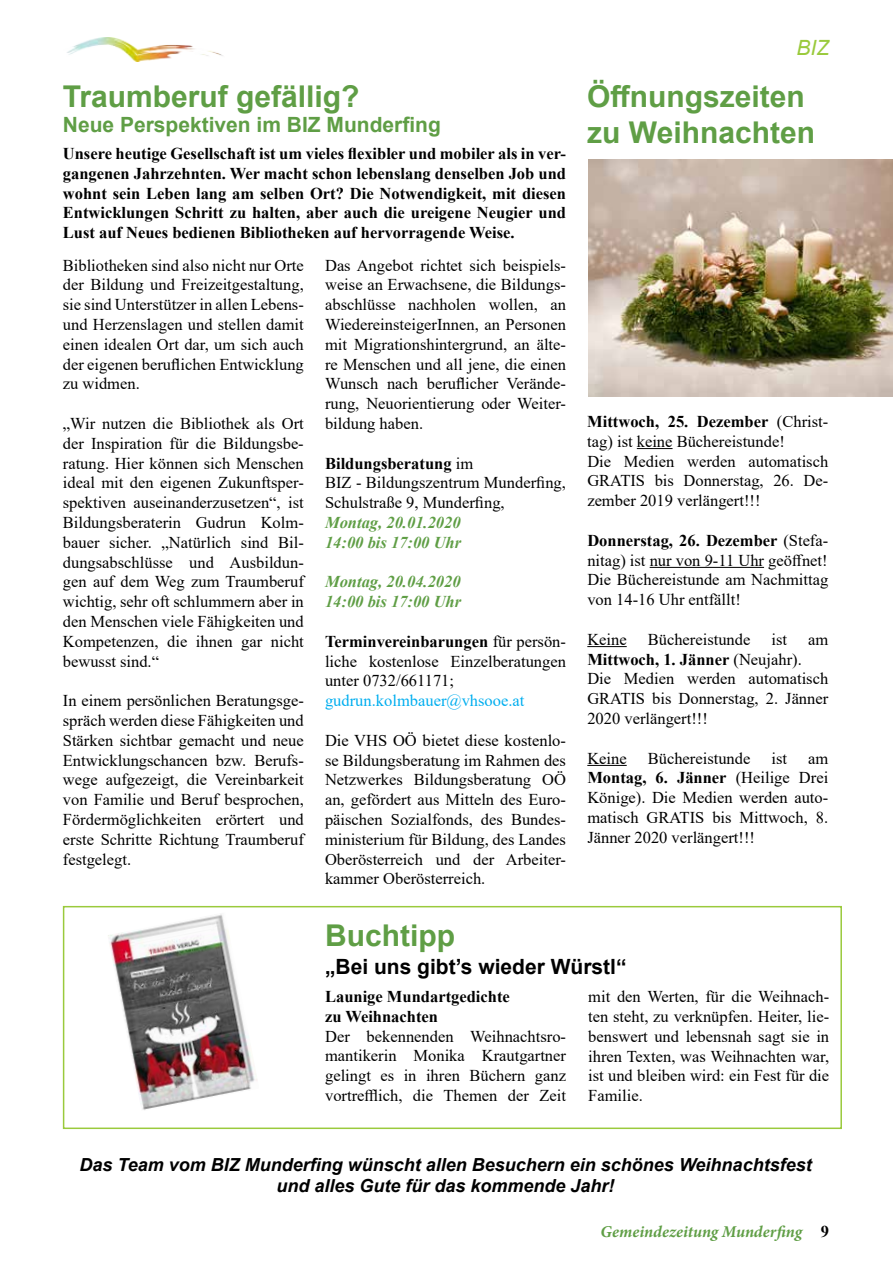
<style>
.page{position:relative;width:893px;height:1263px;background:#fff}
.page>*{position:absolute;margin:0;border:0;box-sizing:border-box;transform-origin:0 0}
.t1{font:700 30px/36px "Arial";color:#5f9e45}
.t2{font:700 21px "Arial";color:#5f9e45}
.t3{font:700 21px "Arial";color:#000}
.t4{font:italic 21px "Arial";color:#9aca3c}
.t5{font:italic 700 18px/21.6px "Arial";color:#000;text-align:center}
.t6{font:16.5px/19.8px "Times New Roman";color:#000;text-align:justify}
.t7{font:700 16.5px/19.8px "Times New Roman";color:#000;text-align:justify}
.t8{font:italic 700 16.5px/19.8px "Times New Roman";color:#5f9e45}
.t9{font:italic 700 16.5px "Minion Pro";color:#5f9e45}
.t10{font:16.5px "Times New Roman";color:#00aeef}
.s1{font-weight:700}
.s2{font-family:"Times New Roman";font-style:normal;color:#000}
</style>
<div class="page">
<img style="left:67px;top:38px;width:156px;height:23px">
<hr style="left:637px;top:448px;width:35px;height:1px;background:#000">
<hr style="left:650px;top:567px;width:114px;height:1px;background:#000">
<hr style="left:587px;top:646px;width:40px;height:1px;background:#000">
<hr style="left:587px;top:765px;width:40px;height:1px;background:#000">
<img style="left:108px;top:914px;width:149px;height:196px">
<div style="left:63px;top:906px;width:779px;height:223px;border:2px solid #9aca3c"></div>
<img style="left:588px;top:160px;width:305px;height:237px">
<h1 class="t1" style="left:63px;top:79px;width:298px">Traumberuf gefällig?</h1>
<p class="t2" style="left:63px;top:110px;width:380px">Neue Perspektiven im BIZ Munderfing</p>
<p class="t7" style="left:63px;top:143px;width:505px">Unsere heutige Gesellschaft ist um vieles flexibler und mobiler als in ver&shy;gangenen Jahrzehnten. Wer macht schon lebenslang denselben Job und wohnt sein Leben lang am selben Ort? Die Notwendigkeit, mit diesen Entwicklungen Schritt zu halten, aber auch die ureigene Neugier und Lust auf Neues bedienen Bibliotheken auf hervorragende Weise.</p>
<p class="t6" style="left:63px;top:255px;width:242px">Bibliotheken sind also nicht nur Orte der Bildung und Freizeitgestaltung, sie sind Unterstützer in allen Lebens&shy;und Herzenslagen und stellen damit einen idealen Ort dar, um sich auch der eigenen beruflichen Entwicklung zu widmen.</p>
<p class="t6" style="left:63px;top:413px;width:242px">„Wir nutzen die Bibliothek als Ort der Inspiration für die Bildungsbe&shy;ratung. Hier können sich Menschen ideal mit den eigenen Zukunftsper&shy;spektiven auseinanderzusetzen“, ist Bildungsberaterin Gudrun Kolm&shy;bauer sicher. „Natürlich sind Bil&shy;dungsabschlüsse und Ausbildun&shy;gen auf dem Weg zum Traumberuf wichtig, sehr oft schlummern aber in den Menschen viele Fähigkeiten und Kompetenzen, die ihnen gar nicht bewusst sind.“</p>
<p class="t6" style="left:63px;top:690px;width:242px">In einem persönlichen Beratungsge&shy;spräch werden diese Fähigkeiten und Stärken sichtbar gemacht und neue Entwicklungschancen bzw. Berufs&shy;wege aufgezeigt, die Vereinbarkeit von Familie und Beruf besprochen, Fördermöglichkeiten erörtert und erste Schritte Richtung Traumberuf festgelegt.</p>
<p class="t6" style="left:325px;top:255px;width:242px">Das Angebot richtet sich beispiels&shy;weise an Erwachsene, die Bildungs&shy;abschlüsse nachholen wollen, an WiedereinsteigerInnen, an Personen mit Migrationshintergrund, an älte&shy;re Menschen und all jene, die einen Wunsch nach beruflicher Verände&shy;rung, Neuorientierung oder Weiter&shy;bildung haben.</p>
<p class="t6" style="left:325px;top:453px;width:242px;text-align:left"><span class="s1">Bildungsberatung</span> im<br>BIZ - Bildungszentrum Munderfing,<br>Schulstraße 9, Munderfing,</p>
<p class="t8" style="left:325px;top:512px;width:138px">Montag, 20.01.2020<br>14:00 bis 17:00 Uhr</p>
<p class="t8" style="left:325px;top:571px;width:138px">Montag, 20.04.2020<br>14:00 bis 17:00 Uhr</p>
<p class="t6" style="left:325px;top:631px;width:242px"><span class="s1">Terminvereinbarungen</span> für persön&shy;liche kostenlose Einzelberatungen unter 0732/661171;</p>
<p class="t10" style="left:325px;top:689px;width:201px">gudrun.kolmbauer@vhsooe.at</p>
<p class="t6" style="left:325px;top:730px;width:242px">Die VHS OÖ bietet diese kostenlo&shy;se Bildungsberatung im Rahmen des Netzwerkes Bildungsberatung OÖ an, gefördert aus Mitteln des Euro&shy;päischen Sozialfonds, des Bundes&shy;ministerium für Bildung, des Landes Oberösterreich und der Arbeiter&shy;kammer Oberösterreich.</p>
<h1 class="t1" style="left:325px;top:918px;width:131px">Buchtipp</h1>
<p class="t4" style="left:796px;top:34px;width:34px">BIZ</p>
<h1 class="t1" style="left:587px;top:79px;width:229px">Öffnungszeiten zu Weihnachten</h1>
<p class="t6" style="left:587px;top:411px;width:242px;text-align:left"><span class="s1">Mittwoch, 25. Dezember</span> (Christ&shy;tag) ist keine Büchereistunde!<br>Die Medien werden automatisch<br>GRATIS bis Donnerstag, 26. De&shy;zember 2019 verlängert!!!</p>
<p class="t6" style="left:587px;top:530px;width:242px"><span class="s1">Donnerstag, 26. Dezember</span> (Stefa&shy;nitag) ist nur von 9-11 Uhr geöffnet!<br>Die Büchereistunde am Nachmittag von 14-16 Uhr entfällt!</p>
<p class="t6" style="left:587px;top:629px;width:41px">Keine</p>
<p class="t6" style="left:648px;top:629px;width:104px">Büchereistunde</p>
<p class="t6" style="left:771px;top:629px;width:17px">ist</p>
<p class="t6" style="left:808px;top:629px;width:22px">am</p>
<p class="t6" style="left:587px;top:649px;width:242px;text-align:left"><span class="s1">Mittwoch, 1. Jänner</span> (Neujahr).<br>Die Medien werden automatisch<br>GRATIS bis Donnerstag, 2. Jänner<br>2020 verlängert!!!</p>
<p class="t6" style="left:587px;top:748px;width:41px">Keine</p>
<p class="t6" style="left:648px;top:748px;width:104px">Büchereistunde</p>
<p class="t6" style="left:771px;top:748px;width:17px">ist</p>
<p class="t6" style="left:587px;top:748px;width:242px;text-indent:221px">am <span class="s1">Montag, 6. Jänner</span> (Heilige Drei Könige). Die Medien werden auto&shy;matisch GRATIS bis Mittwoch, 8.<br>Jänner 2020 verlängert!!!</p>
<p class="t3" style="left:325px;top:952px;width:303px">„Bei uns gibt’s wieder Würstl“</p>
<p class="t7" style="left:325px;top:986px;width:186px">Launige Mundartgedichte zu Weihnachten</p>
<p class="t6" style="left:325px;top:1025px;width:242px">Der bekennenden Weihnachtsro&shy;mantikerin Monika Krautgartner gelingt es in ihren Büchern ganz vortrefflich, die Themen der Zeit</p>
<p class="t6" style="left:588px;top:986px;width:242px">mit den Werten, für die Weihnach&shy;ten steht, zu verknüpfen. Heiter, lie&shy;benswert und lebensnah sagt sie in ihren Texten, was Weihnachten war, ist und bleiben wird: ein Fest für die Familie.</p>
<p class="t5" style="left:79px;top:1154px;width:734px">Das Team vom BIZ Munderfing wünscht allen Besuchern ein schönes Weihnachtsfest und alles Gute für das kommende Jahr!</p>
<p class="t9" style="left:600px;top:1220px;width:230px">Gemeindezeitung Munderfing <span class="s2">9</span></p>
</div>
